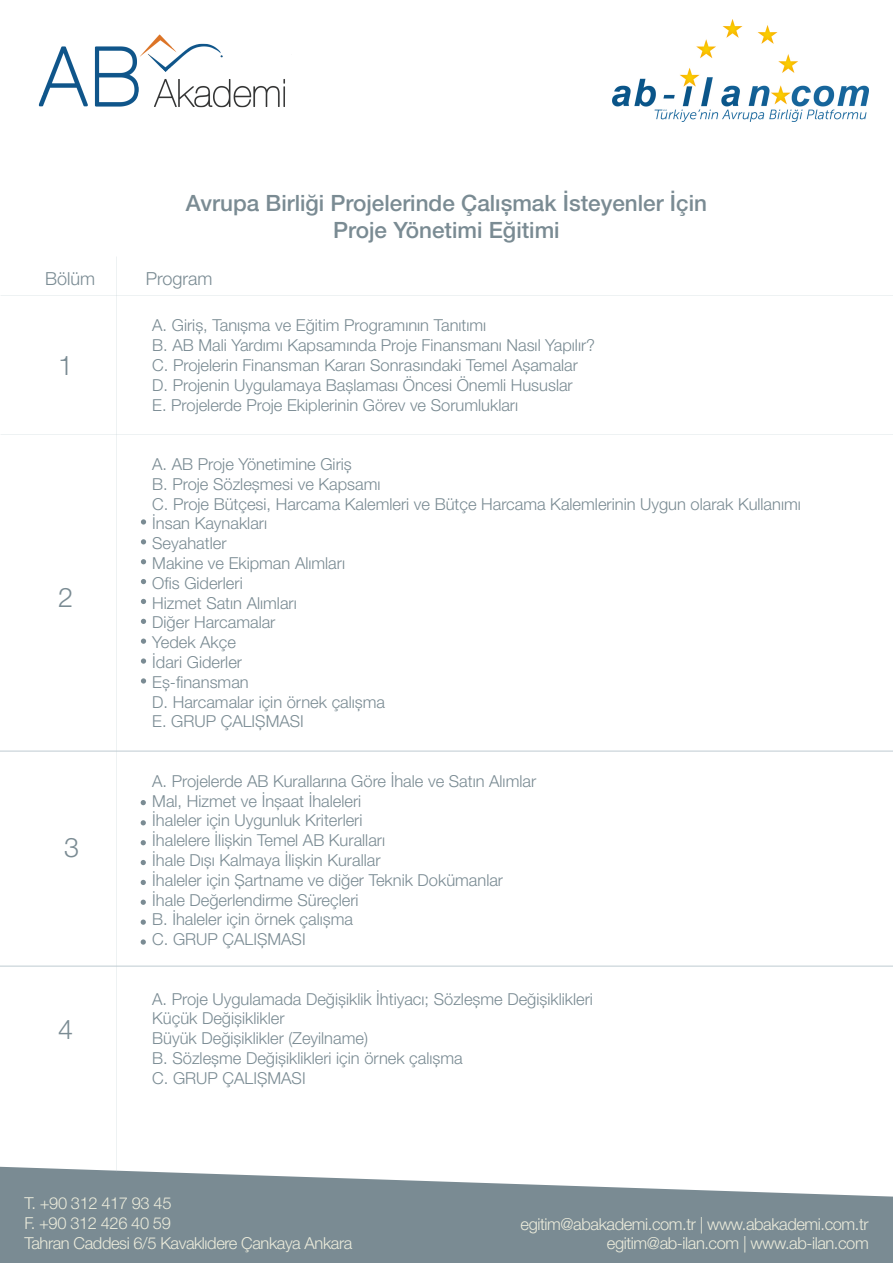
<style>
.page{position:relative;width:893px;height:1263px;background:#fff}
.page>*{position:absolute;margin:0;border:0;box-sizing:border-box;transform-origin:0 0}
.t1{font:300 27px "Helvetica Neue LT Pro";color:#7a8b93}
.t2{font:500 22.5px/27px "Helvetica Neue LT Pro";color:#7a8b93;text-align:center}
.t3{font:300 18px "Helvetica Neue LT Pro";color:#7a8b93}
.t4{font:300 16.5px/19.8px "Helvetica Neue LT Pro";color:#7a8b93}
.t5{font:300 16.5px/19.8px "Helvetica Neue LT Pro";letter-spacing:-.025em;color:#ebebdb}
</style>
<div class="page">
<img style="left:38px;top:34px;width:247px;height:74px">
<img style="left:613px;top:20px;width:256px;height:102px">
<svg style="left:0;top:1167px;width:893px;height:96px;background:#8e9ca3"></svg>
<svg style="left:141px;top:579px;width:5px;height:5px"></svg>
<svg style="left:141px;top:599px;width:5px;height:5px"></svg>
<svg style="left:141px;top:619px;width:5px;height:5px"></svg>
<svg style="left:141px;top:519px;width:5px;height:6px"></svg>
<svg style="left:141px;top:539px;width:5px;height:5px"></svg>
<svg style="left:141px;top:559px;width:5px;height:5px"></svg>
<svg style="left:141px;top:800px;width:5px;height:5px"></svg>
<svg style="left:141px;top:820px;width:5px;height:5px"></svg>
<svg style="left:141px;top:840px;width:5px;height:5px"></svg>
<svg style="left:141px;top:638px;width:5px;height:6px"></svg>
<svg style="left:141px;top:658px;width:5px;height:6px"></svg>
<svg style="left:141px;top:678px;width:5px;height:5px"></svg>
<svg style="left:141px;top:860px;width:5px;height:5px"></svg>
<svg style="left:141px;top:880px;width:5px;height:5px"></svg>
<svg style="left:141px;top:900px;width:5px;height:5px"></svg>
<svg style="left:141px;top:919px;width:5px;height:6px"></svg>
<svg style="left:141px;top:939px;width:5px;height:6px"></svg>
<p class="t2" style="left:186px;top:189px;width:523px">Avrupa Birliği Projelerinde Çalıșmak İsteyenler İçin<br>Proje Yönetimi Eğitimi</p>
<p class="t3" style="left:45px;top:268px;width:52px">Bölüm</p>
<p class="t3" style="left:146px;top:268px;width:68px">Program</p>
<p class="t1" style="left:58px;top:349px;width:17px">1</p>
<p class="t1" style="left:58px;top:581px;width:17px">2</p>
<p class="t1" style="left:64px;top:830px;width:17px">3</p>
<p class="t1" style="left:58px;top:1012px;width:17px">4</p>
<p class="t4" style="left:152px;top:315px;width:444px">A. Giriș, Tanıșma ve Eğitim Programının Tanıtımı<br>B. AB Mali Yardımı Kapsamında Proje Finansmanı Nasıl Yapılır?<br>C. Projelerin Finansman Kararı Sonrasındaki Temel Așamalar D. Projenin Uygulamaya Bașlaması Öncesi Önemli Hususlar<br>E. Projelerde Proje Ekiplerinin Görev ve Sorumlukları</p>
<p class="t4" style="left:152px;top:454px;width:650px">A. AB Proje Yönetimine Giriș<br>B. Proje Sözleșmesi ve Kapsamı<br>C. Proje Bütçesi, Harcama Kalemleri ve Bütçe Harcama Kalemlerinin Uygun olarak Kullanımı<br>İnsan Kaynakları<br>Seyahatler<br>Makine ve Ekipman Alımları<br>Ofis Giderleri<br>Hizmet Satın Alımları<br>Diğer Harcamalar<br>Yedek Akçe<br>İdari Giderler<br>Eș-finansman<br>D. Harcamalar için örnek çalıșma<br>E. GRUP ÇALIȘMASI</p>
<p class="t4" style="left:152px;top:771px;width:385px">A. Projelerde AB Kurallarına Göre İhale ve Satın Alımlar Mal, Hizmet ve İnșaat İhaleleri<br>İhaleler için Uygunluk Kriterleri<br>İhalelere İlișkin Temel AB Kuralları<br>İhale Dıșı Kalmaya İlișkin Kurallar<br>İhaleler için Șartname ve diğer Teknik Dokümanlar İhale Değerlendirme Süreçleri<br>B. İhaleler için örnek çalıșma<br>C. GRUP ÇALIȘMASI</p>
<p class="t4" style="left:152px;top:988px;width:442px">A. Proje Uygulamada Değișiklik İhtiyacı; Sözleșme Değișiklikleri Küçük Değișiklikler<br>Büyük Değișiklikler (Zeyilname)<br>B. Sözleșme Değișiklikleri için örnek çalıșma<br>C. GRUP ÇALIȘMASI</p>
<p class="t5" style="left:25px;top:1193px;width:329px">T. +90 312 417 93 45<br>F. +90 312 426 40 59<br>Tahran Caddesi 6/5 Kavaklıdere Çankaya Ankara</p>
<p class="t5" style="left:520px;top:1213px;width:350px;text-align:right">egitim@abakademi.com.tr | www.abakademi.com.tr egitim@ab-ilan.com | www.ab-ilan.com</p>
</div>
